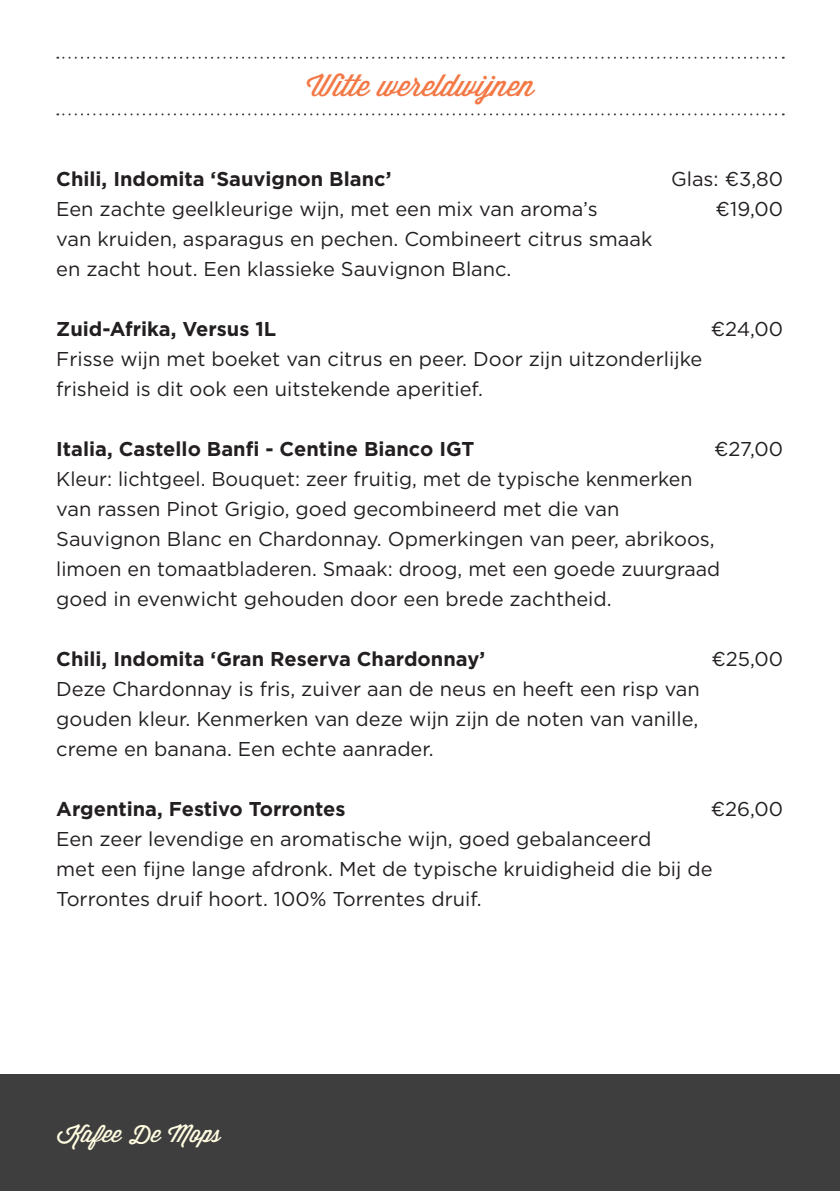
<style>
.page{position:relative;width:840px;height:1191px;background:#fff}
.page>*{position:absolute;margin:0;border:0;box-sizing:border-box;transform-origin:0 0}
.t1{font:30px "Wisdom Script AI";color:#f37845}
.t2{font:24px "Wisdom Script AI";color:#fffce0}
.t3{font:20px/30px "Gotham";color:#231f20}
.t4{font:700 20px "Gotham";color:#231f20}
</style>
<div class="page">
<div style="left:0;top:1074px;width:839px;height:117px;background:#3e3e3f"></div>
<svg style="left:57px;top:113px;width:726px;height:2px"></svg>
<svg style="left:57px;top:57px;width:726px;height:2px"></svg>
<h1 class="t1" style="left:307px;top:63px;width:228px">Witte wereldwijnen</h1>
<p class="t4" style="left:56px;top:166px;width:336px">Chili, Indomita ‘Sauvignon Blanc’</p>
<p class="t3" style="left:56px;top:194px;width:597px">Een zachte geelkleurige wijn, met een mix van aroma’s<br>van kruiden, asparagus en pechen. Combineert citrus smaak en zacht hout. Een klassieke Sauvignon Blanc.</p>
<p class="t3" style="left:670px;top:164px;width:114px;text-align:right">Glas: €3,80 €19,00</p>
<p class="t4" style="left:56px;top:316px;width:221px">Zuid-Afrika, Versus 1L</p>
<p class="t3" style="left:56px;top:344px;width:647px">Frisse wijn met boeket van citrus en peer. Door zijn uitzonderlijke frisheid is dit ook een uitstekende aperitief.</p>
<p class="t3" style="left:710px;top:314px;width:74px">€24,00</p>
<p class="t4" style="left:56px;top:436px;width:419px">Italia, Castello Banfi - Centine Bianco IGT</p>
<p class="t3" style="left:56px;top:464px;width:665px">Kleur: lichtgeel. Bouquet: zeer fruitig, met de typische kenmerken van rassen Pinot Grigio, goed gecombineerd met die van Sauvignon Blanc en Chardonnay. Opmerkingen van peer, abrikoos, limoen en tomaatbladeren. Smaak: droog, met een goede zuurgraad goed in evenwicht gehouden door een brede zachtheid.</p>
<p class="t3" style="left:713px;top:434px;width:71px">€27,00</p>
<p class="t4" style="left:56px;top:646px;width:430px">Chili, Indomita ‘Gran Reserva Chardonnay’</p>
<p class="t3" style="left:56px;top:674px;width:644px;text-align:justify">Deze Chardonnay is fris, zuiver aan de neus en heeft een risp van gouden kleur. Kenmerken van deze wijn zijn de noten van vanille, creme en banana. Een echte aanrader.</p>
<p class="t3" style="left:711px;top:643px;width:73px">€25,00</p>
<p class="t4" style="left:56px;top:796px;width:291px">Argentina, Festivo Torrontes</p>
<p class="t3" style="left:56px;top:824px;width:657px">Een zeer levendige en aromatische wijn, goed gebalanceerd<br>met een fijne lange afdronk. Met de typische kruidigheid die bij de<br>Torrontes druif hoort. 100% Torrentes druif.</p>
<p class="t3" style="left:710px;top:793px;width:74px">€26,00</p>
<p class="t2" style="left:57px;top:1114px;width:165px">Kafee De Mops</p>
</div>
